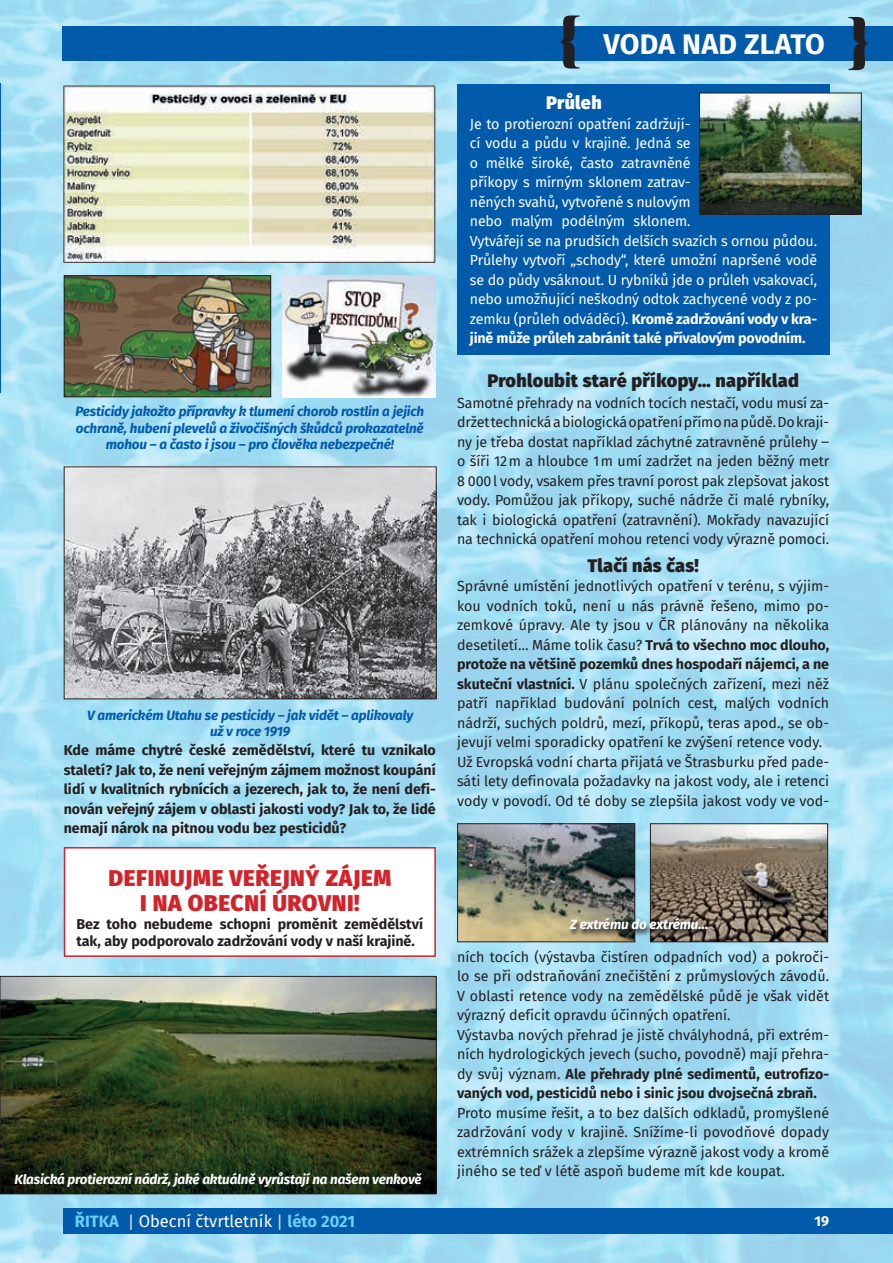
<style>
.page{position:relative;width:893px;height:1263px;background:#fff}
.page>*{position:absolute;margin:0;border:0;box-sizing:border-box;transform-origin:0 0}
.t1{font:700 28.5px "Fira Sans";letter-spacing:.01em;color:#fff}
.t2{font:900 22.5px/24.9px "Fira Sans";letter-spacing:.03em;color:#d1232a;text-align:center}
.t3{font:900 18px "Fira Sans";letter-spacing:.02em;color:#231f20}
.t4{font:900 18px "Fira Sans";letter-spacing:.02em;color:#fff}
.t5{font:16.5px "Fira Sans";color:#fff}
.t6{font:14.25px/19.5px "Fira Sans";color:#231f20;text-align:justify}
.t7{font:14.25px/19.5px "Fira Sans";letter-spacing:-.01em;color:#fff}
.t8{font:700 14.25px/19.5px "Fira Sans";color:#231f20;text-align:justify}
.t9{font:700 14.25px "Fira Sans";color:#fff}
.t10{font:italic 700 13.5px/16.2px "Fira Sans";letter-spacing:-.01em;color:#015aaa;text-align:center}
.t11{font:italic 700 13.5px "Fira Sans";letter-spacing:-.015em;color:#fff}
.s1{font-weight:700}
.s2{font-weight:700;color:#6bcff6}
.s3{color:#d8e9d2}
</style>
<div class="page">
<img style="left:0;top:0;width:893px;height:1263px">
<div style="left:64px;top:1208px;width:829px;height:25px;background:#015aaa"></div>
<hr style="left:0;top:84px;width:1px;height:309px;background:#015aaa">
<div style="left:457px;top:84px;width:373px;height:271px;background:#015aaa"></div>
<div style="left:63px;top:27px;width:830px;height:34px;background:#015aaa"></div>
<img style="left:2px;top:978px;width:433px;height:214px">
<div style="left:0;top:976px;width:437px;height:218px;border:1px solid #231f20"></div>
<img style="left:282px;top:275px;width:153px;height:122px">
<img style="left:66px;top:277px;width:203px;height:118px">
<div style="left:64px;top:275px;width:207px;height:122px;border:1px solid #231f20"></div>
<div style="left:64px;top:847px;width:372px;height:110px;background:#fff;border:2px solid #d1232a"></div>
<img style="left:66px;top:468px;width:369px;height:229px">
<div style="left:64px;top:466px;width:373px;height:233px;border:1px solid #231f20"></div>
<img style="left:459px;top:825px;width:174px;height:115px">
<div style="left:457px;top:823px;width:178px;height:119px;border:1px solid #231f20"></div>
<img style="left:652px;top:825px;width:174px;height:115px">
<div style="left:650px;top:823px;width:178px;height:119px;border:1px solid #231f20"></div>
<svg style="left:567px;top:917px;width:147px;height:20px;background:#6d6a5b"></svg>
<img style="left:701px;top:95px;width:159px;height:118px">
<div style="left:699px;top:93px;width:163px;height:122px;border:1px solid #231f20"></div>
<img style="left:63px;top:85px;width:372px;height:178px">
<svg style="left:559px;top:15px;width:21px;height:54px"></svg>
<svg style="left:848px;top:16px;width:21px;height:54px"></svg>
<h1 class="t1" style="left:603px;top:20px;width:223px">VODA NAD ZLATO</h1>
<p class="t10" style="left:75px;top:403px;width:350px">Pesticidy jakožto přípravky k tlumení chorob rostlin a jejich ochraně, hubení plevelů a živočišných škůdců prokazatelně mohou – a často i jsou – pro člověka nebezpečné!</p>
<p class="t10" style="left:87px;top:706px;width:328px">V americkém Utahu se pesticidy – jak vidět – aplikovaly už v roce 1919</p>
<p class="t8" style="left:64px;top:740px;width:374px">Kde máme chytré české zemědělství, které tu vznikalo staletí? Jak to, že není veřejným zájmem možnost koupání lidí v kvalitních rybnících a jezerech, jak to, že není defi&shy;nován veřejný zájem v oblasti jakosti vody? Jak to, že lidé nemají nárok na pitnou vodu bez pesticidů?</p>
<h2 class="t2" style="left:108px;top:864px;width:284px">DEFINUJME VEŘEJNÝ ZÁJEM<br>I NA OBECNÍ ÚROVNI!</h2>
<p class="t8" style="left:77px;top:915px;width:348px;line-height:16.5px">Bez toho nebudeme schopni proměnit zemědělství tak, aby podporovalo zadržování vody v naší krajině.</p>
<p class="t11" style="left:14px;top:1168px;width:409px">Klasická protierozní nádrž, jaké aktuálně vyrůstají na našem venkově</p>
<p class="t4" style="left:546px;top:87px;width:57px">Průleh</p>
<p class="t7" style="left:470px;top:114px;width:349px">Je to protierozní opatření zadržují-<br>cí vodu a půdu v krajině. Jedná se<br>o mělké široké, často zatravněné<br>příkopy s mírným sklonem zatrav-<br>něných svahů, vytvořené s nulovým<br>nebo malým podélným sklonem.<br>Vytvářejí se na prudších delších svazích s ornou půdou.<br>Průlehy vytvoří „schody“, které umožní napršené vodě se do půdy vsáknout. U rybníků jde o průleh vsakovací, nebo umožňující neškodný odtok zachycené vody z po&shy;zemku (průleh odváděcí). <span class="s1">Kromě zadržování vody v kra&shy;jině může průleh zabránit také přívalovým povodním.</span></p>
<p class="t3" style="left:487px;top:364px;width:313px">Prohloubit staré příkopy… například</p>
<p class="t6" style="left:457px;top:393px;width:374px">Samotné přehrady na vodních tocích nestačí, vodu musí za&shy;držet technická a biologická opatření přímo na půdě. Do kraji&shy;ny je třeba dostat například záchytné zatravněné průlehy ‒ o šíři 12m a hloubce 1m umí zadržet na jeden běžný metr 8 000l vody, vsakem přes travní porost pak zlepšovat jakost vody. Pomůžou jak příkopy, suché nádrže či malé rybníky, tak i biologická opatření (zatravnění). Mokřady navazující na technická opatření mohou retenci vody výrazně pomoci.</p>
<p class="t3" style="left:587px;top:549px;width:113px">Tlačí nás čas!</p>
<p class="t6" style="left:457px;top:576px;width:374px;text-align:left">Správné umístění jednotlivých opatření v terénu, s výjim&shy;kou vodních toků, není u nás právně řešeno, mimo po&shy;zemkové úpravy. Ale ty jsou v ČR plánovány na několika desetiletí… Máme tolik času? <span class="s1">Trvá to všechno moc dlouho, protože na většině pozemků dnes hospodaří nájemci, a ne skuteční vlastníci.</span> V plánu společných zařízení, mezi něž patří například budování polních cest, malých vodních nádrží, suchých poldrů, mezí, příkopů, teras apod., se ob&shy;jevují velmi sporadicky opatření ke zvýšení retence vody.<br>Už Evropská vodní charta přijatá ve Štrasburku před pade&shy;sáti lety definovala požadavky na jakost vody, ale i retenci vody v povodí. Od té doby se zlepšila jakost vody ve vod-</p>
<p class="t11" style="left:570px;top:913px;width:140px">Z extrému do extrému…</p>
<p class="t6" style="left:457px;top:947px;width:374px;text-align:left">ních tocích (výstavba čistíren odpadních vod) a pokroči&shy;lo se při odstraňování znečištění z průmyslových závodů.<br>V oblasti retence vody na zemědělské půdě je však vidět výrazný deficit opravdu účinných opatření.<br>Výstavba nových přehrad je jistě chvályhodná, při extrém&shy;ních hydrologických jevech (sucho, povodně) mají přehra&shy;dy svůj význam. <span class="s1">Ale přehrady plné sedimentů, eutrofizo&shy;vaných vod, pesticidů nebo i sinic jsou dvojsečná zbraň.</span></p>
<p class="t6" style="left:457px;top:1103px;width:374px">Proto musíme řešit, a to bez dalších odkladů, promyšlené zadržování vody v krajině. Snížíme-li povodňové dopady extrémních srážek a zlepšíme výrazně jakost vody a kromě jiného se teď v létě aspoň budeme mít kde koupat.</p>
<p class="t5" style="left:75px;top:1208px;width:282px"><span class="s2">ŘITKA</span> <span class="s3">|</span> Obecní čtvrtletník <span class="s3">|</span> <span class="s2">léto 2021</span></p>
<p class="t9" style="left:815px;top:1208px;width:16px">19</p>
</div>
